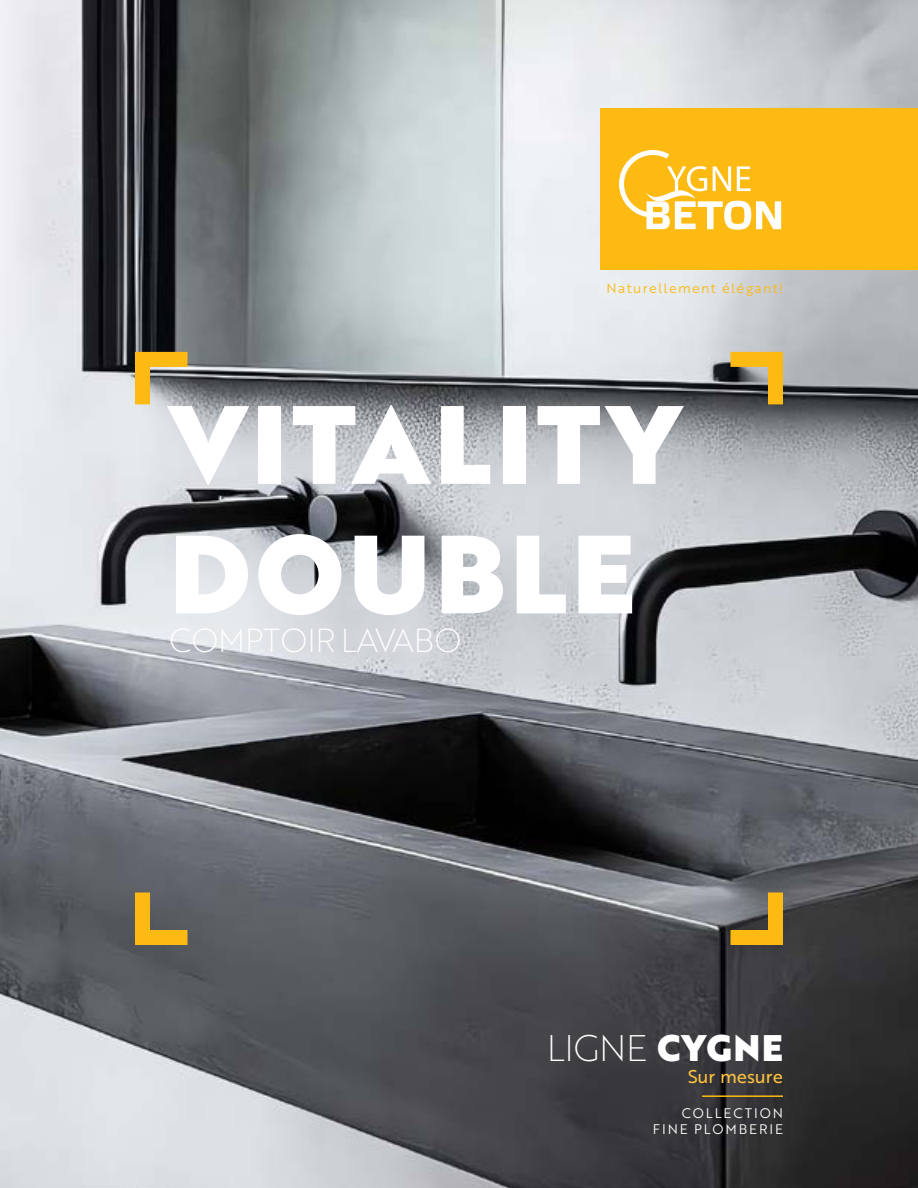
<style>
.page{position:relative;width:918px;height:1188px;background:#fff}
.page>*{position:absolute;margin:0;border:0;box-sizing:border-box;transform-origin:0 0}
.t1{font:108px/129.6px "Brother 1816 Black";letter-spacing:.04em;color:#fff}
.t2{font:36px "Brother 1816 Thin";letter-spacing:-.01em;color:#fff}
.t3{font:32.4px "Brother 1816 Thin";letter-spacing:-.01em;color:#fff}
.t4{font:18px "Brother 1816 Regular";color:#fec341}
.t5{font:13.5px/16.2px "Brother 1816 Book";letter-spacing:.14em;color:#fff;text-align:right}
.t6{font:13.5px "Brother 1816 Book";letter-spacing:.1em;color:#fdba12}
.s1{font-family:"Brother 1816 Black"}
</style>
<div class="page">
<img style="left:0;top:0;width:918px;height:1188px">
<svg style="left:128px;top:344px;width:74px;height:75px;background:#ab9d77"></svg>
<svg style="left:716px;top:344px;width:74px;height:75px;background:#8c7e58"></svg>
<svg style="left:716px;top:878px;width:74px;height:74px;background:#84744f"></svg>
<svg style="left:128px;top:878px;width:74px;height:74px;background:#81734f"></svg>
<div style="left:601px;top:108px;width:317px;height:162px;background:#fdba12"></div>
<svg style="left:619px;top:150px;width:162px;height:80px"></svg>
<hr style="left:702px;top:1095px;width:81px;height:2px;background:#fdba12">
<p class="t6" style="left:606px;top:278px;width:178px">Naturellement élégant!</p>
<h1 class="t1" style="left:169px;top:377px;width:512px">VITALITY<br>DOUBLE</h1>
<h3 class="t3" style="left:169px;top:617px;width:294px">COMPTOIR LAVABO</h3>
<h2 class="t2" style="left:547px;top:1022px;width:238px">LIGNE <span class="s1">CYGNE</span></h2>
<h3 class="t4" style="left:688px;top:1063px;width:96px">Sur mesure</h3>
<p class="t5" style="left:653px;top:1104px;width:132px">COLLECTION<br>FINE PLOMBERIE</p>
</div>
